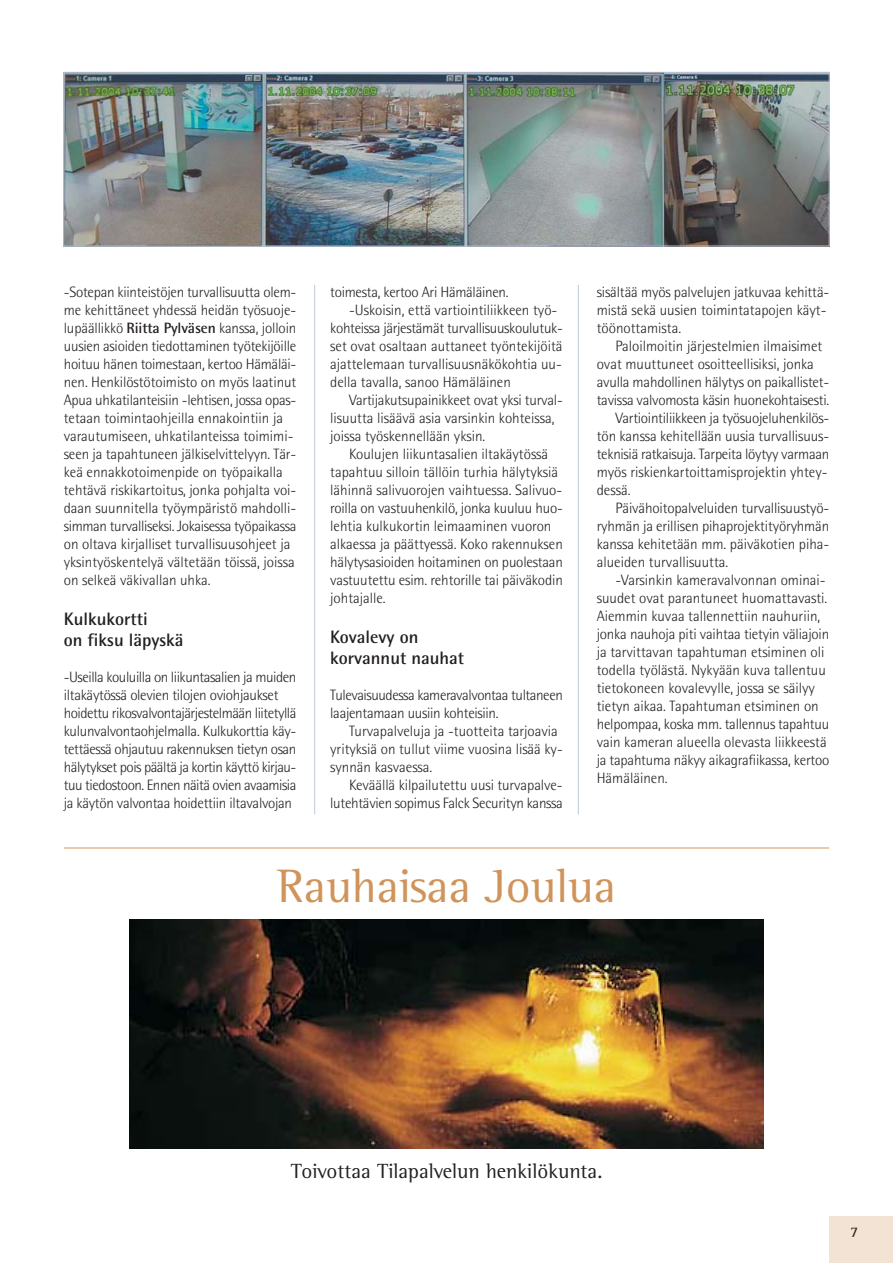
<style>
.page{position:relative;width:893px;height:1263px;background:#fff}
.page>*{position:absolute;margin:0;border:0;box-sizing:border-box;transform-origin:0 0}
.t1{font:48px "Rotis Semi Serif";color:#d0945a}
.t2{font:21px "Rotis Semi Serif";color:#231f20}
.t3{font:700 18px/21.6px "Rotis Semi Sans";color:#231f20}
.t4{font:300 15px/18px "Rotis Semi Sans";letter-spacing:-.005em;color:#231f20}
.t5{font:300 15px/18px "Rotis Semi Sans";letter-spacing:-.03em;color:#231f20}
.t6{font:15px "Rotis Semi Serif";color:#231f20}
.s1{font-weight:700}
</style>
<div class="page">
<div style="left:829px;top:1216px;width:64px;height:47px;background:#f2e3d4"></div>
<hr style="left:314px;top:285px;width:1px;height:529px;background:#bfc7d8">
<hr style="left:578px;top:285px;width:1px;height:529px;background:#bfc7d8">
<img style="left:130px;top:919px;width:633px;height:230px">
<img style="left:663px;top:74px;width:165px;height:170px">
<img style="left:65px;top:74px;width:598px;height:170px">
<div style="left:63px;top:72px;width:767px;height:174px;border:1px solid #bfc7d8"></div>
<hr style="left:64px;top:848px;width:765px;height:1px;background:#d0945a">
<p class="t4" style="left:64px;top:284px;width:234px">-Sotepan kiinteistöjen turvallisuutta olem&shy;me kehittäneet yhdessä heidän työsuoje&shy;lupäällikkö <span class="s1">Riitta Pylväsen</span> kanssa, jolloin uusien asioiden tiedottaminen työtekijöille hoituu hänen toimestaan, kertoo Hämäläi&shy;nen. Henkilöstötoimisto on myös laatinut Apua uhkatilanteisiin -lehtisen, jossa opas&shy;tetaan toimintaohjeilla ennakointiin ja varautumiseen, uhkatilanteissa toimimi&shy;seen ja tapahtuneen jälkiselvittelyyn. Tär&shy;keä ennakkotoimenpide on työpaikalla tehtävä riskikartoitus, jonka pohjalta voi&shy;daan suunnitella työympäristö mahdolli&shy;simman turvalliseksi. Jokaisessa työpaikassa on oltava kirjalliset turvallisuusohjeet ja yksintyöskentelyä vältetään töissä, joissa on selkeä väkivallan uhka.</p>
<p class="t3" style="left:64px;top:609px;width:121px">Kulkukortti<br>on fiksu läpyskä</p>
<p class="t5" style="left:64px;top:670px;width:234px">-Useilla kouluilla on liikuntasalien ja muiden iltakäytössä olevien tilojen oviohjaukset hoidettu rikosvalvontajärjestelmään liitetyllä kulunvalvontaohjelmalla. Kulkukorttia käy&shy;tettäessä ohjautuu rakennuksen tietyn osan hälytykset pois päältä ja kortin käyttö kirjau&shy;tuu tiedostoon. Ennen näitä ovien avaamisia ja käytön valvontaa hoidettiin iltavalvojan</p>
<p class="t4" style="left:330px;top:284px;width:180px">toimesta, kertoo Ari Hämäläinen.</p>
<p class="t4" style="left:349px;top:302px;width:210px">-Uskoisin, että vartiointiliikkeen työ-</p>
<p class="t4" style="left:330px;top:320px;width:234px">kohteissa järjestämät turvallisuuskoulutuk-</p>
<p class="t4" style="left:330px;top:338px;width:234px">set ovat osaltaan auttaneet työntekijöitä</p>
<p class="t4" style="left:330px;top:356px;width:233px">ajattelemaan turvallisuusnäkökohtia uu-</p>
<p class="t4" style="left:330px;top:374px;width:182px">della tavalla, sanoo Hämäläinen</p>
<p class="t4" style="left:349px;top:392px;width:215px">Vartijakutsupainikkeet ovat yksi turval-</p>
<p class="t4" style="left:330px;top:410px;width:226px">lisuutta lisäävä asia varsinkin kohteissa,</p>
<p class="t4" style="left:330px;top:428px;width:157px">joissa työskennellään yksin.</p>
<p class="t4" style="left:349px;top:446px;width:201px">Koulujen liikuntasalien iltakäytössä</p>
<p class="t4" style="left:330px;top:464px;width:229px">tapahtuu silloin tällöin turhia hälytyksiä</p>
<p class="t4" style="left:330px;top:482px;width:234px">lähinnä salivuorojen vaihtuessa. Salivuo-</p>
<p class="t4" style="left:330px;top:500px;width:234px">roilla on vastuuhenkilö, jonka kuuluu huo-</p>
<p class="t4" style="left:330px;top:518px;width:223px">lehtia kulkukortin leimaaminen vuoron</p>
<p class="t4" style="left:330px;top:536px;width:234px">alkaessa ja päättyessä. Koko rakennuksen</p>
<p class="t4" style="left:330px;top:554px;width:234px">hälytysasioiden hoitaminen on puolestaan</p>
<p class="t4" style="left:330px;top:572px;width:234px">vastuutettu esim. rehtorille tai päiväkodin</p>
<p class="t4" style="left:330px;top:590px;width:57px">johtajalle.</p>
<p class="t3" style="left:330px;top:627px;width:135px">Kovalevy on korvannut nauhat</p>
<p class="t5" style="left:330px;top:688px;width:234px">Tulevaisuudessa kameravalvontaa tultaneen laajentamaan uusiin kohteisiin.</p>
<p class="t4" style="left:330px;top:724px;width:234px;text-indent:19px">Turvapalveluja ja -tuotteita tarjoavia yrityksiä on tullut viime vuosina lisää ky&shy;synnän kasvaessa.</p>
<p class="t4" style="left:330px;top:778px;width:234px;text-align:right">Keväällä kilpailutettu uusi turvapalve&shy;lutehtävien sopimus Falck Securityn kanssa</p>
<p class="t4" style="left:597px;top:284px;width:234px">sisältää myös palvelujen jatkuvaa kehittä&shy;mistä sekä uusien toimintatapojen käyt&shy;töönottamista.</p>
<p class="t4" style="left:615px;top:338px;width:208px">Paloilmoitin järjestelmien ilmaisimet</p>
<p class="t4" style="left:597px;top:356px;width:219px">ovat muuttuneet osoitteellisiksi, jonka</p>
<p class="t4" style="left:597px;top:374px;width:234px">avulla mahdollinen hälytys on paikallistet-</p>
<p class="t4" style="left:597px;top:392px;width:234px">tavissa valvomosta käsin huonekohtaisesti.</p>
<p class="t4" style="left:615px;top:410px;width:215px">Vartiointiliikkeen ja työsuojeluhenkilös-</p>
<p class="t4" style="left:597px;top:428px;width:234px">tön kanssa kehitellään uusia turvallisuus-</p>
<p class="t4" style="left:597px;top:446px;width:234px">teknisiä ratkaisuja. Tarpeita löytyy varmaan</p>
<p class="t4" style="left:597px;top:464px;width:232px">myös riskienkartoittamisprojektin yhtey-</p>
<p class="t4" style="left:597px;top:482px;width:35px">dessä.</p>
<p class="t4" style="left:615px;top:500px;width:215px">Päivähoitopalveluiden turvallisuustyö-</p>
<p class="t4" style="left:597px;top:518px;width:234px">ryhmän ja erillisen pihaprojektityöryhmän</p>
<p class="t4" style="left:597px;top:536px;width:234px">kanssa kehitetään mm. päiväkotien piha-</p>
<p class="t4" style="left:597px;top:554px;width:133px">alueiden turvallisuutta.</p>
<p class="t4" style="left:615px;top:572px;width:212px">-Varsinkin kameravalvonnan ominai-</p>
<p class="t4" style="left:597px;top:590px;width:232px">suudet ovat parantuneet huomattavasti.</p>
<p class="t4" style="left:597px;top:608px;width:225px">Aiemmin kuvaa tallennettiin nauhuriin,</p>
<p class="t4" style="left:597px;top:626px;width:234px">jonka nauhoja piti vaihtaa tietyin väliajoin</p>
<p class="t4" style="left:597px;top:644px;width:229px">ja tarvittavan tapahtuman etsiminen oli</p>
<p class="t4" style="left:597px;top:662px;width:231px">todella työlästä. Nykyään kuva tallentuu</p>
<p class="t4" style="left:597px;top:680px;width:220px">tietokoneen kovalevylle, jossa se säilyy</p>
<p class="t4" style="left:597px;top:698px;width:223px">tietyn aikaa. Tapahtuman etsiminen on</p>
<p class="t4" style="left:597px;top:716px;width:234px">helpompaa, koska mm. tallennus tapahtuu</p>
<p class="t4" style="left:597px;top:734px;width:231px">vain kameran alueella olevasta liikkeestä</p>
<p class="t4" style="left:597px;top:752px;width:234px">ja tapahtuma näkyy aikagrafiikassa, kertoo</p>
<p class="t4" style="left:597px;top:770px;width:72px">Hämäläinen.</p>
<h1 class="t1" style="left:277px;top:869px;width:340px">Rauhaisaa Joulua</h1>
<h2 class="t2" style="left:291px;top:1164px;width:313px">Toivottaa Tilapalvelun henkilökunta.</h2>
<p class="t6" style="left:850px;top:1226px;width:9px">7</p>
</div>
